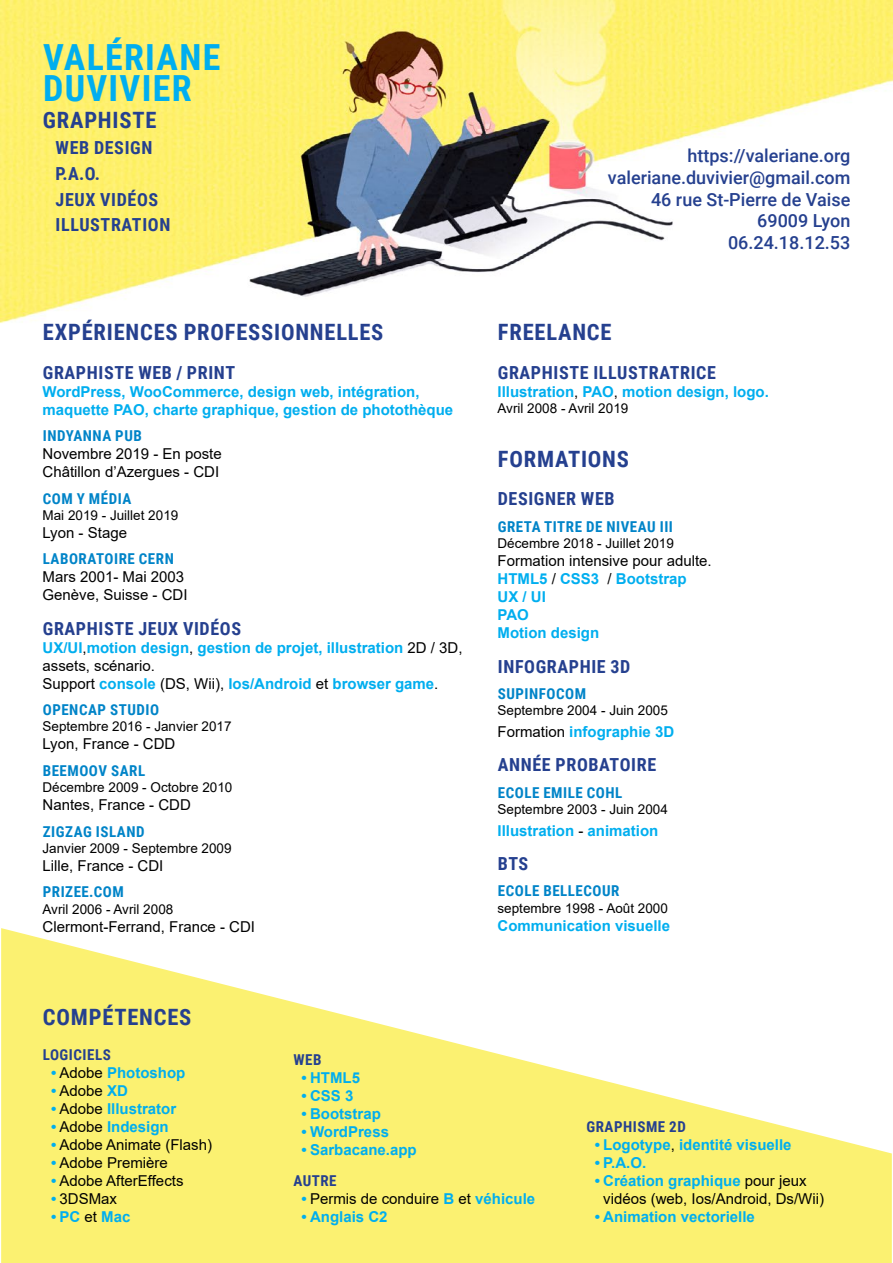
<style>
.page{position:relative;width:893px;height:1263px;background:#fff}
.page>*{position:absolute;margin:0;border:0;box-sizing:border-box;transform-origin:0 0}
.t1{font:700 36px/31.5px "Roboto Condensed";letter-spacing:.035em;color:#00aeef}
.t2{font:700 22.5px "Roboto Condensed";letter-spacing:.035em;color:#25408f}
.t3{font:700 18px/25.8px "Roboto Condensed";letter-spacing:.035em;color:#25408f}
.t4{font:500 18px/21.6px "Roboto";color:#25408f;text-align:right}
.t5{font:700 15px/18px "Arial";color:#00aeef}
.t6{font:15px/18px "Arial";color:#000}
.t7{font:700 15px "Roboto Condensed";letter-spacing:.035em;color:#0084c8}
.t8{font:700 15px "Roboto Condensed";letter-spacing:.035em;color:#25408f}
.t9{font:13.5px "Arial";color:#000}
.s1{font-weight:400;color:#000}
.s2{font-weight:700;color:#00aeef}
</style>
<div class="page">
<img style="left:0;top:0;width:893px;height:323px">
<svg style="left:1px;top:928px;width:891px;height:335px;fill:#fbf171"></svg>
<h1 class="t1" style="left:43px;top:40px;width:179px">VALÉRIANE<br>DUVIVIER</h1>
<h2 class="t2" style="left:43px;top:104px;width:115px">GRAPHISTE</h2>
<p class="t3" style="left:56px;top:134px;width:116px">WEB DESIGN<br>P.A.O.<br>JEUX VIDÉOS<br>ILLUSTRATION</p>
<h2 class="t2" style="left:43px;top:316px;width:342px">EXPÉRIENCES PROFESSIONNELLES</h2>
<p class="t3" style="left:43px;top:359px;width:194px">GRAPHISTE WEB / PRINT</p>
<p class="t5" style="left:43px;top:383px;width:412px">WordPress, WooCommerce, design web, intégration, maquette PAO, charte graphique, gestion de photothèque</p>
<p class="t7" style="left:43px;top:425px;width:101px">INDYANNA PUB</p>
<p class="t6" style="left:43px;top:445px;width:181px">Novembre 2019 - En poste<br>Châtillon d’Azergues - CDI</p>
<p class="t7" style="left:43px;top:488px;width:90px">COM Y MÉDIA</p>
<p class="t9" style="left:43px;top:506px;width:137px">Mai 2019 - Juillet 2019</p>
<p class="t6" style="left:43px;top:523px;width:86px">Lyon - Stage</p>
<p class="t7" style="left:43px;top:548px;width:133px">LABORATOIRE CERN</p>
<p class="t6" style="left:43px;top:568px;width:147px">Mars 2001- Mai 2003<br>Genève, Suisse - CDI</p>
<p class="t3" style="left:43px;top:615px;width:200px">GRAPHISTE JEUX VIDÉOS</p>
<p class="t5" style="left:43px;top:639px;width:422px">UX/UI<span class="s1">,</span>motion design<span class="s1">,</span> gestion de projet, illustration <span class="s1">2D / 3D, assets, scénario.<br>Support</span> console <span class="s1">(DS, Wii),</span> Ios/Android <span class="s1">et</span> browser game<span class="s1">.</span></p>
<p class="t7" style="left:43px;top:699px;width:118px">OPENCAP STUDIO</p>
<p class="t9" style="left:43px;top:717px;width:191px">Septembre 2016 - Janvier 2017</p>
<p class="t6" style="left:43px;top:735px;width:134px">Lyon, France - CDD</p>
<p class="t7" style="left:43px;top:760px;width:104px">BEEMOOV SARL</p>
<p class="t9" style="left:43px;top:778px;width:191px">Décembre 2009 - Octobre 2010</p>
<p class="t6" style="left:43px;top:796px;width:150px">Nantes, France - CDD</p>
<p class="t7" style="left:43px;top:821px;width:103px">ZIGZAG ISLAND</p>
<p class="t9" style="left:43px;top:839px;width:191px">Janvier 2009 - Septembre 2009</p>
<p class="t6" style="left:43px;top:856px;width:122px">Lille, France - CDI</p>
<p class="t7" style="left:43px;top:881px;width:83px">PRIZEE.COM</p>
<p class="t9" style="left:43px;top:899px;width:132px">Avril 2006 - Avril 2008</p>
<p class="t6" style="left:43px;top:917px;width:214px">Clermont-Ferrand, France - CDI</p>
<p class="t4" style="left:608px;top:144px;width:244px">https://valeriane.org valeriane.duvivier@gmail.com<br>46 rue St-Pierre de Vaise<br>69009 Lyon<br>06.24.18.12.53</p>
<h2 class="t2" style="left:498px;top:316px;width:115px">FREELANCE</h2>
<p class="t3" style="left:498px;top:359px;width:220px">GRAPHISTE ILLUSTRATRICE</p>
<p class="t5" style="left:497px;top:383px;width:273px">Illustration<span class="s1">,</span> PAO<span class="s1">,</span> motion design, logo.</p>
<p class="t9" style="left:497px;top:399px;width:132px">Avril 2008 - Avril 2019</p>
<h2 class="t2" style="left:498px;top:443px;width:133px">FORMATIONS</h2>
<p class="t3" style="left:498px;top:485px;width:118px">DESIGNER WEB</p>
<p class="t7" style="left:498px;top:516px;width:177px">GRETA TITRE DE NIVEAU III</p>
<p class="t9" style="left:497px;top:534px;width:178px">Décembre 2018 - Juillet 2019</p>
<p class="t5" style="left:497px;top:552px;width:216px"><span class="s1">Formation intensive pour adulte.<br></span>HTML5 <span class="s1">/</span> CSS3 <span class="s1">/</span> Bootstrap<br>UX / UI<br>PAO<br>Motion design</p>
<p class="t3" style="left:498px;top:653px;width:134px">INFOGRAPHIE 3D</p>
<p class="t7" style="left:498px;top:683px;width:90px">SUPINFOCOM</p>
<p class="t9" style="left:497px;top:701px;width:172px">Septembre 2004 - Juin 2005</p>
<p class="t5" style="left:497px;top:723px;width:178px"><span class="s1">Formation</span> infographie 3D</p>
<p class="t3" style="left:498px;top:751px;width:160px">ANNÉE PROBATOIRE</p>
<p class="t7" style="left:498px;top:782px;width:126px">ECOLE EMILE COHL</p>
<p class="t9" style="left:497px;top:800px;width:172px">Septembre 2003 - Juin 2004</p>
<p class="t5" style="left:497px;top:821px;width:162px">Illustration <span class="s1">-</span> animation</p>
<p class="t3" style="left:498px;top:850px;width:32px">BTS</p>
<p class="t7" style="left:498px;top:880px;width:123px">ECOLE BELLECOUR</p>
<p class="t9" style="left:497px;top:898px;width:172px">septembre 1998 - Août 2000</p>
<p class="t5" style="left:497px;top:916px;width:174px">Communication visuelle</p>
<h2 class="t2" style="left:43px;top:1001px;width:150px">COMPÉTENCES</h2>
<p class="t8" style="left:43px;top:1044px;width:70px">LOGICIELS</p>
<p class="t5" style="left:51px;top:1063px;width:136px">• <span class="s1">Adobe</span> Photoshop</p>
<p class="t6" style="left:51px;top:1081px;width:78px"><span class="s2">•</span> Adobe <span class="s2">XD</span></p>
<p class="t5" style="left:51px;top:1099px;width:127px">• <span class="s1">Adobe</span> Illustrator</p>
<p class="t5" style="left:51px;top:1117px;width:119px">• <span class="s1">Adobe</span> Indesign</p>
<p class="t6" style="left:51px;top:1135px;width:163px"><span class="s2">•</span> Adobe Animate (Flash)</p>
<p class="t6" style="left:51px;top:1153px;width:118px"><span class="s2">•</span> Adobe Première</p>
<p class="t6" style="left:51px;top:1171px;width:134px"><span class="s2">•</span> Adobe AfterEffects</p>
<p class="t6" style="left:51px;top:1189px;width:68px"><span class="s2">•</span> 3DSMax</p>
<p class="t5" style="left:51px;top:1207px;width:81px">• PC <span class="s1">et</span> Mac</p>
<p class="t8" style="left:293px;top:1049px;width:30px">WEB</p>
<p class="t5" style="left:302px;top:1069px;width:60px">• HTML5</p>
<p class="t5" style="left:302px;top:1087px;width:53px">• CSS 3</p>
<p class="t5" style="left:302px;top:1105px;width:81px">• Bootstrap</p>
<p class="t5" style="left:302px;top:1123px;width:89px">• WordPress</p>
<p class="t5" style="left:302px;top:1141px;width:117px">• Sarbacane.app</p>
<p class="t8" style="left:293px;top:1170px;width:45px">AUTRE</p>
<p class="t6" style="left:302px;top:1189px;width:235px"><span class="s2">•</span> Permis de conduire <span class="s2">B</span> et <span class="s2">véhicule</span></p>
<p class="t5" style="left:302px;top:1207px;width:88px">• Anglais C2</p>
<p class="t8" style="left:586px;top:1116px;width:101px">GRAPHISME 2D</p>
<p class="t5" style="left:595px;top:1135px;width:198px">• Logotype<span class="s1">,</span> identité visuelle</p>
<p class="t5" style="left:595px;top:1153px;width:53px">• P.A.O.</p>
<p class="t6" style="left:603px;top:1171px;width:222px;text-indent:-9px"><span class="s2">• Création graphique</span> pour jeux vidéos (web, Ios/Android, Ds/Wii)</p>
<p class="t5" style="left:595px;top:1207px;width:162px">• Animation vectorielle</p>
</div>
